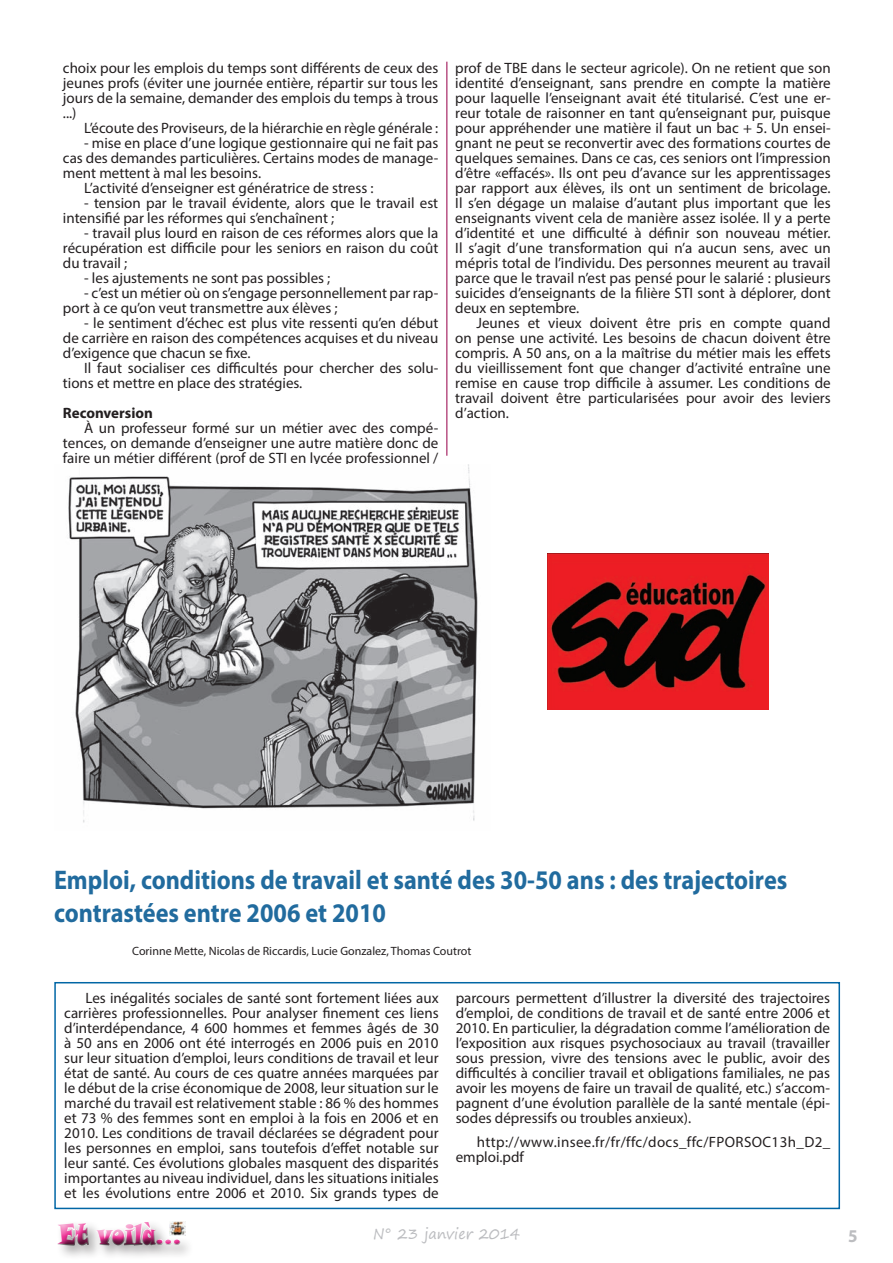
<style>
.page{position:relative;width:893px;height:1263px;background:#fff}
.page>*{position:absolute;margin:0;border:0;box-sizing:border-box;transform-origin:0 0}
.t1{font:28.2px "Snap ITC";letter-spacing:.01em;color:#ed3395;scale:.73 1}
.t2{font:700 27px/32.4px "Myriad Pro";color:#216b9e;scale:.9 1}
.t3{font:700 18px "Myriad Pro";color:#bcbdc0;scale:.95 1}
.t4{font:15px/15px "Myriad Pro";color:#231f20;text-align:justify}
.t5{font:15px/15px "Myriad Pro";letter-spacing:.025em;color:#231f20}
.t6{font:15px "Segoe Print";color:#bcbdc0;scale:.95 1}
.t7{font:700 15px "Myriad Pro";color:#231f20}
.t8{font:12px "Myriad Pro";color:#231f20}
</style>
<div class="page">
<div style="left:50px;top:1216px;width:141px;height:40px;background:#231f20;opacity:.75"></div>
<img style="left:169px;top:1222px;width:17px;height:13px">
<hr style="left:446px;top:62px;width:2px;height:394px;background:#b95284">
<div style="left:54px;top:982px;width:786px;height:227px;border:2px solid #0166a5"></div>
<img style="left:547px;top:553px;width:222px;height:157px">
<img style="left:68px;top:464px;width:410px;height:359px">
<p class="t4" style="left:63px;top:60px;width:377px">choix pour les emplois du temps sont différents de ceux des jeunes profs (éviter une journée entière, répartir sur tous les jours de la semaine, demander des emplois du temps à trous ...)</p>
<p class="t4" style="left:84px;top:120px;width:356px">L’écoute des Proviseurs, de la hiérarchie en règle générale :</p>
<p class="t4" style="left:84px;top:135px;width:356px">- mise en place d’une logique gestionnaire qui ne fait pas</p>
<p class="t4" style="left:63px;top:150px;width:377px">cas des demandes particulières. Certains modes de manage-</p>
<p class="t4" style="left:63px;top:165px;width:200px">ment mettent à mal les besoins.</p>
<p class="t4" style="left:84px;top:180px;width:291px">L’activité d’enseigner est génératrice de stress :</p>
<p class="t4" style="left:63px;top:195px;width:377px;text-indent:21px">- tension par le travail évidente, alors que le travail est intensifié par les réformes qui s’enchaînent ;</p>
<p class="t4" style="left:63px;top:225px;width:377px;text-indent:21px">- travail plus lourd en raison de ces réformes alors que la récupération est difficile pour les seniors en raison du coût du travail ;</p>
<p class="t4" style="left:84px;top:270px;width:248px">- les ajustements ne sont pas possibles ;</p>
<p class="t4" style="left:63px;top:285px;width:377px;text-indent:21px">- c’est un métier où on s’engage personnellement par rap&shy;port à ce qu’on veut transmettre aux élèves ;</p>
<p class="t4" style="left:63px;top:315px;width:377px;text-indent:21px">- le sentiment d’échec est plus vite ressenti qu’en début de carrière en raison des compétences acquises et du niveau d’exigence que chacun se fixe.</p>
<p class="t4" style="left:63px;top:360px;width:377px;text-indent:21px">Il faut socialiser ces difficultés pour chercher des solu&shy;tions et mettre en place des stratégies.</p>
<p class="t7" style="left:63px;top:403px;width:91px">Reconversion</p>
<p class="t4" style="left:63px;top:420px;width:377px;text-indent:21px">À un professeur formé sur un métier avec des compé&shy;tences, on demande d’enseigner une autre matière donc de faire un métier différent (prof de STI en lycée professionnel /</p>
<p class="t4" style="left:455px;top:60px;width:377px">prof de TBE dans le secteur agricole). On ne retient que son identité d’enseignant, sans prendre en compte la matière pour laquelle l’enseignant avait été titularisé. C’est une er&shy;reur totale de raisonner en tant qu’enseignant pur, puisque pour appréhender une matière il faut un bac + 5. Un ensei&shy;gnant ne peut se reconvertir avec des formations courtes de quelques semaines. Dans ce cas, ces seniors ont l’impression d’être «effacés». Ils ont peu d’avance sur les apprentissages par rapport aux élèves, ils ont un sentiment de bricolage.<br>Il s’en dégage un malaise d’autant plus important que les enseignants vivent cela de manière assez isolée. Il y a perte d’identité et une difficulté à définir son nouveau métier.<br>Il s’agit d’une transformation qui n’a aucun sens, avec un mépris total de l’individu. Des personnes meurent au travail parce que le travail n’est pas pensé pour le salarié : plusieurs suicides d’enseignants de la filière STI sont à déplorer, dont deux en septembre.</p>
<p class="t4" style="left:455px;top:315px;width:377px;text-indent:21px">Jeunes et vieux doivent être pris en compte quand on pense une activité. Les besoins de chacun doivent être compris. A 50 ans, on a la maîtrise du métier mais les effets du vieillissement font que changer d’activité entraîne une remise en cause trop difficile à assumer. Les conditions de travail doivent être particularisées pour avoir des leviers d’action.</p>
<h2 class="t2" style="left:54px;top:863px;width:816px">Emploi, conditions de travail et santé des 30-50 ans : des trajectoires contrastées entre 2006 et 2010</h2>
<p class="t8" style="left:132px;top:944px;width:341px">Corinne Mette, Nicolas de Riccardis, Lucie Gonzalez, Thomas Coutrot</p>
<p class="t4" style="left:64px;top:990px;width:376px;text-indent:21px">Les inégalités sociales de santé sont fortement liées aux carrières professionnelles. Pour analyser finement ces liens d’interdépendance, 4 600 hommes et femmes âgés de 30 à 50 ans en 2006 ont été interrogés en 2006 puis en 2010 sur leur situation d’emploi, leurs conditions de travail et leur état de santé. Au cours de ces quatre années marquées par le début de la crise économique de 2008, leur situation sur le marché du travail est relativement stable : 86 % des hommes et 73 % des femmes sont en emploi à la fois en 2006 et en 2010. Les conditions de travail déclarées se dégradent pour les personnes en emploi, sans toutefois d’effet notable sur leur santé. Ces évolutions globales masquent des disparités importantes au niveau individuel, dans les situations initiales et les évolutions entre 2006 et 2010. Six grands types de</p>
<p class="t4" style="left:456px;top:990px;width:376px">parcours permettent d’illustrer la diversité des trajectoires d’emploi, de conditions de travail et de santé entre 2006 et 2010. En particulier, la dégradation comme l’amélioration de l’exposition aux risques psychosociaux au travail (travailler sous pression, vivre des tensions avec le public, avoir des difficultés à concilier travail et obligations familiales, ne pas avoir les moyens de faire un travail de qualité, etc.) s’accom&shy;pagnent d’une évolution parallèle de la santé mentale (épi&shy;sodes dépressifs ou troubles anxieux).</p>
<p class="t5" style="left:456px;top:1134px;width:376px;text-indent:21px">http://www.insee.fr/fr/ffc/docs_ffc/FPORSOC13h_D2_ emploi.pdf</p>
<h1 class="t1" style="left:59px;top:1216px;width:169px">Et voilà...</h1>
<p class="t3" style="left:848px;top:1224px;width:11px">5</p>
<p class="t6" style="left:373px;top:1220px;width:156px">n° 23 janvier 2014</p>
</div>
